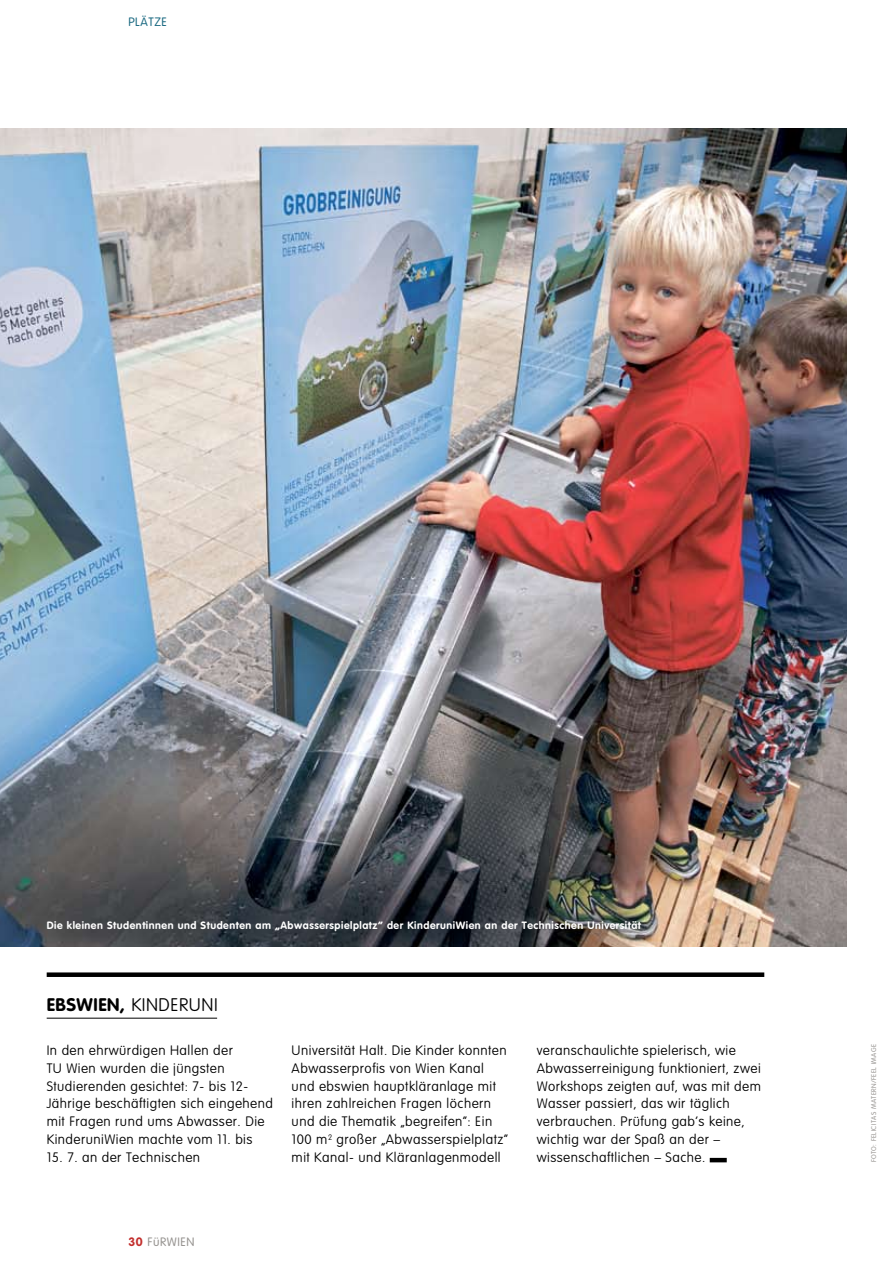
<style>
.page{position:relative;width:893px;height:1263px;background:#fff}
.page>*{position:absolute;margin:0;border:0;box-sizing:border-box;transform-origin:0 0}
.t1{font:100 18px "VAG Rounded";letter-spacing:.03em;color:#000}
.t2{font:100 13.5px/18px "VAG Rounded";letter-spacing:.035em;color:#000}
.t3{font:300 12px "VAG Rounded";letter-spacing:.05em;color:#979491}
.t4{font:300 12px "VAG Rounded";letter-spacing:.05em;color:#1c6a82}
.t5{font:700 10.5px "VAG Rounded";letter-spacing:.05em;color:#fff}
.t6{font:300 6.75px "VAG Rounded";letter-spacing:.065em;color:#979491}
.s1{font-weight:700}
.s2{font-weight:700;color:#c32f2d}
</style>
<div class="page">
<img style="left:0;top:128px;width:846px;height:819px">
<div style="left:47px;top:972px;width:717px;height:5px;background:#000"></div>
<hr style="left:47px;top:1018px;width:170px;height:1px;background:#000">
<hr style="left:710px;top:1158px;width:17px;height:4px;background:#000">
<p class="t4" style="left:128px;top:15px;width:39px">Plätze</p>
<p class="t5" style="left:47px;top:919px;width:596px">Die kleinen Studentinnen und Studenten am „Abwasserspielplatz“ der KinderuniWien an der Technischen Universität</p>
<h1 class="t1" style="left:47px;top:994px;width:172px"><span class="s1">EBSWIEN,</span> KINDERUNI</h1>
<p class="t2" style="left:47px;top:1041px;width:228px">In den ehrwürdigen Hallen der<br>TU Wien wurden die jüngsten<br>Studierenden gesichtet: 7- bis 12-<br>Jährige beschäftigten sich eingehend mit Fragen rund ums Abwasser. Die<br>KinderuniWien machte vom 11. bis</p>
<p class="t2" style="left:47px;top:1148px;width:155px">15. 7. an der Technischen</p>
<p class="t2" style="left:292px;top:1041px;width:218px">Universität Halt. Die Kinder konnten Abwasserprofis von Wien Kanal und ebswien hauptkläranlage mit ihren zahlreichen Fragen löchern und die Thematik „begreifen“: Ein 100 m<sup>2</sup> großer „Abwasserspielplatz“ mit Kanal- und Kläranlagenmodell</p>
<p class="t2" style="left:537px;top:1041px;width:226px">veranschaulichte spielerisch, wie Abwasserreinigung funktioniert, zwei Workshops zeigten auf, was mit dem Wasser passiert, das wir täglich verbrauchen. Prüfung gab’s keine, wichtig war der Spaß an der – wissenschaftlichen – Sache.</p>
<p class="t3" style="left:128px;top:1235px;width:68px"><span class="s2">30</span> FüRWIEN</p>
<p class="t6" style="left:870px;top:1162px;width:119px;rotate:-90deg">Foto: Felicitas Matern/feel image</p>
</div>
